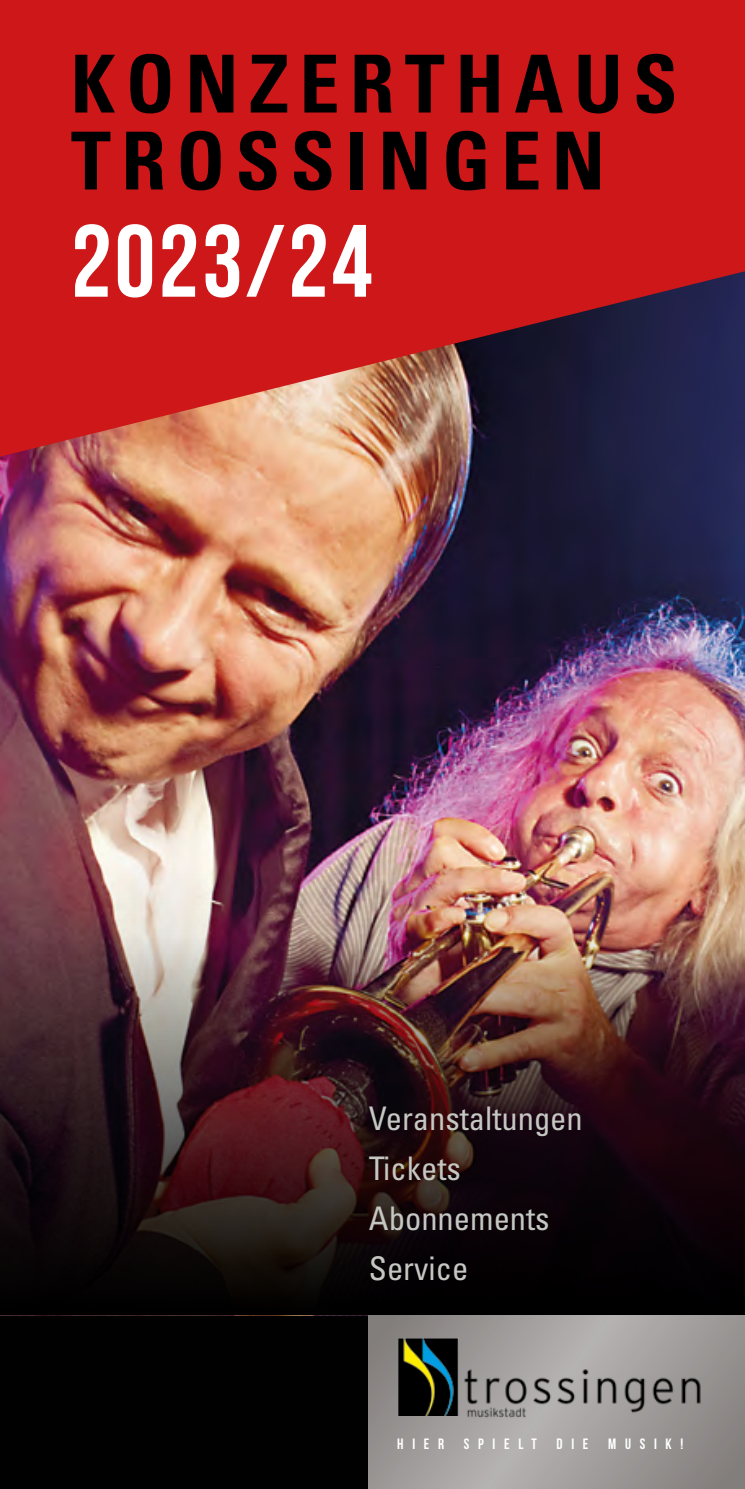
<style>
.page{position:relative;width:745px;height:1489px;background:#fff}
.page>*{position:absolute;margin:0;border:0;box-sizing:border-box;transform-origin:0 0}
.t1{font:102.5px "Bebas Neue";letter-spacing:.03em;color:#fff}
.t2{font:700 condensed 80px/77px "Univers LT Std";letter-spacing:.13em;color:#000}
.t3{font:condensed 32.5px/50px "Univers LT Std";color:#c5c7c2}
.t4{font:15px "Bebas Neue";letter-spacing:.58em;color:#fff}
</style>
<div class="page">
<img style="left:0;top:456px;width:744px;height:409px">
<img style="left:0;top:865px;width:744px;height:623px">
<svg style="left:0;top:0;width:744px;height:456px;background:#b82225"></svg>
<svg style="left:369px;top:1315px;width:375px;height:173px;background:#9d9a98"></svg>
<img style="left:398px;top:1337px;width:60px;height:78px">
<img style="left:460px;top:1364px;width:247px;height:55px">
<img style="left:0;top:937px;width:744px;height:378px">
<h2 class="t2" style="left:71px;top:45px;width:607px">KONZERTHAUS<br>TROSSINGEN</h2>
<h1 class="t1" style="left:71px;top:205px;width:303px">2023/24</h1>
<p class="t3" style="left:369px;top:1092px;width:215px">Veranstaltungen<br>Tickets<br>Abonnements<br>Service</p>
<p class="t4" style="left:397px;top:1435px;width:48px">HIER</p>
<p class="t4" style="left:463px;top:1435px;width:74px">SPIELT</p>
<p class="t4" style="left:556px;top:1435px;width:33px">DIE</p>
<p class="t4" style="left:608px;top:1435px;width:77px">MUSIK!</p>
</div>
